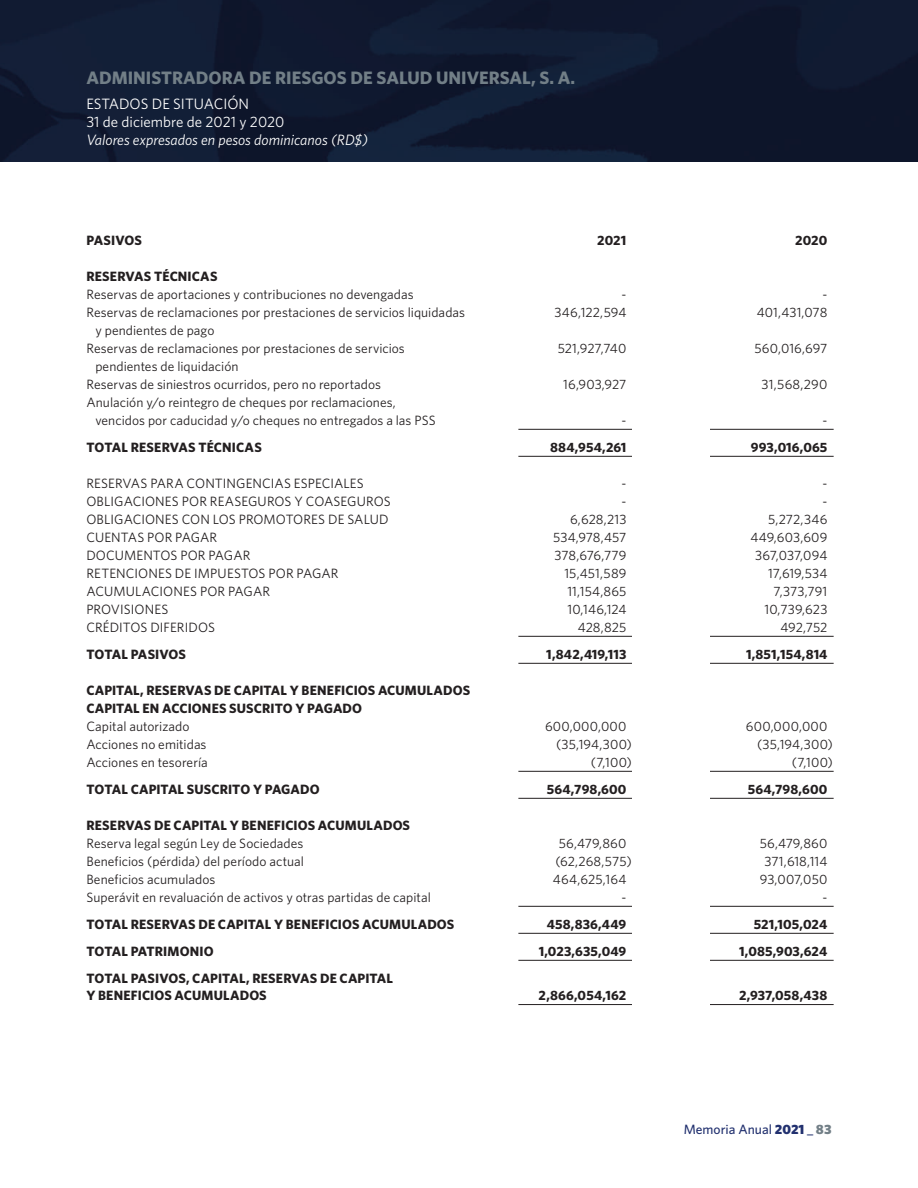
<style>
.page{position:relative;width:918px;height:1188px;background:#fff}
.page>*{position:absolute;margin:0;border:0;box-sizing:border-box;transform-origin:0 0}
.t1{font:700 18px "Whitney";color:#727f87}
.t2{font:15px/18px "Whitney";color:#fff}
.t3{font:italic 15px "Whitney";color:#fff}
.t4{font:13.5px/18px "Whitney";letter-spacing:.005em;color:#231f20}
.t5{font:700 13.5px/18px "Whitney";letter-spacing:.005em;color:#231f20}
.t6{font:500 13.5px "Whitney";color:#22316f}
.s1{font-weight:900}
.s2{font-weight:700}
.s3{font-weight:900;color:#727f87}
</style>
<div class="page">
<img style="left:0;top:0;width:918px;height:162px">
<hr style="left:518px;top:429px;width:316px;height:1px;background:#231f20">
<hr style="left:518px;top:456px;width:316px;height:1px;background:#231f20">
<hr style="left:518px;top:636px;width:316px;height:1px;background:#231f20">
<hr style="left:518px;top:663px;width:316px;height:1px;background:#231f20">
<hr style="left:518px;top:771px;width:316px;height:1px;background:#231f20">
<hr style="left:518px;top:798px;width:316px;height:1px;background:#231f20">
<hr style="left:518px;top:906px;width:316px;height:1px;background:#231f20">
<hr style="left:518px;top:933px;width:316px;height:1px;background:#231f20">
<hr style="left:518px;top:960px;width:316px;height:1px;background:#231f20">
<hr style="left:518px;top:1004px;width:316px;height:1px;background:#231f20">
<div style="left:633px;top:217px;width:77px;height:818px;background:#fff"></div>
<h1 class="t1" style="left:86px;top:67px;width:490px">ADMINISTRADORA DE RIESGOS DE SALUD UNIVERSAL, S. A.</h1>
<p class="t2" style="left:86px;top:94px;width:200px">ESTADOS DE SITUACIÓN<br>31 de diciembre de 2021 y 2020</p>
<p class="t3" style="left:86px;top:131px;width:283px">Valores expresados en pesos dominicanos (RD$)</p>
<p class="t5" style="left:86px;top:231px;width:57px">PASIVOS</p>
<p class="t5" style="left:597px;top:231px;width:31px">2021</p>
<p class="t5" style="left:795px;top:231px;width:34px">2020</p>
<p class="t5" style="left:86px;top:267px;width:133px">RESERVAS TÉCNICAS</p>
<p class="t4" style="left:86px;top:285px;width:329px">Reservas de aportaciones y contribuciones no devengadas</p>
<p class="t4" style="left:622px;top:285px;width:6px">-</p>
<p class="t4" style="left:822px;top:285px;width:6px">-</p>
<p class="t4" style="left:86px;top:303px;width:380px">Reservas de reclamaciones por prestaciones de servicios liquidadas</p>
<p class="t4" style="left:555px;top:303px;width:73px">346,122,594</p>
<p class="t4" style="left:757px;top:303px;width:72px">401,431,078</p>
<p class="t4" style="left:86px;top:321px;width:320px;text-indent:9px">y pendientes de pago<br>Reservas de reclamaciones por prestaciones de servicios</p>
<p class="t4" style="left:558px;top:339px;width:70px">521,927,740</p>
<p class="t4" style="left:755px;top:339px;width:74px">560,016,697</p>
<p class="t4" style="left:86px;top:357px;width:296px;text-indent:9px">pendientes de liquidación<br>Reservas de siniestros ocurridos, pero no reportados</p>
<p class="t4" style="left:95px;top:393px;width:342px;text-indent:-9px">Anulación y/o reintegro de cheques por reclamaciones, vencidos por caducidad y/o cheques no entregados a las PSS</p>
<p class="t4" style="left:563px;top:375px;width:65px">16,903,927</p>
<p class="t4" style="left:762px;top:375px;width:67px">31,568,290</p>
<p class="t4" style="left:622px;top:411px;width:6px">-</p>
<p class="t4" style="left:822px;top:411px;width:6px">-</p>
<p class="t5" style="left:86px;top:437px;width:177px">TOTAL RESERVAS TÉCNICAS</p>
<p class="t5" style="left:550px;top:437px;width:78px">884,954,261</p>
<p class="t5" style="left:751px;top:437px;width:78px">993,016,065</p>
<p class="t4" style="left:86px;top:474px;width:279px">RESERVAS PARA CONTINGENCIAS ESPECIALES</p>
<p class="t4" style="left:622px;top:474px;width:6px">-</p>
<p class="t4" style="left:822px;top:474px;width:6px">-</p>
<p class="t4" style="left:86px;top:492px;width:306px">OBLIGACIONES POR REASEGUROS Y COASEGUROS</p>
<p class="t4" style="left:622px;top:492px;width:6px">-</p>
<p class="t4" style="left:822px;top:492px;width:6px">-</p>
<p class="t4" style="left:86px;top:510px;width:304px">OBLIGACIONES CON LOS PROMOTORES DE SALUD</p>
<p class="t4" style="left:570px;top:510px;width:58px">6,628,213</p>
<p class="t4" style="left:768px;top:510px;width:61px">5,272,346</p>
<p class="t4" style="left:86px;top:528px;width:132px">CUENTAS POR PAGAR</p>
<p class="t4" style="left:553px;top:528px;width:75px">534,978,457</p>
<p class="t4" style="left:751px;top:528px;width:78px">449,603,609</p>
<p class="t4" style="left:86px;top:546px;width:166px">DOCUMENTOS POR PAGAR</p>
<p class="t4" style="left:554px;top:546px;width:74px">378,676,779</p>
<p class="t4" style="left:755px;top:546px;width:74px">367,037,094</p>
<p class="t4" style="left:86px;top:564px;width:254px">RETENCIONES DE IMPUESTOS POR PAGAR</p>
<p class="t4" style="left:564px;top:564px;width:64px">15,451,589</p>
<p class="t4" style="left:768px;top:564px;width:61px">17,619,534</p>
<p class="t4" style="left:86px;top:582px;width:185px">ACUMULACIONES POR PAGAR</p>
<p class="t4" style="left:567px;top:582px;width:61px">11,154,865</p>
<p class="t4" style="left:774px;top:582px;width:55px">7,373,791</p>
<p class="t4" style="left:86px;top:600px;width:83px">PROVISIONES</p>
<p class="t4" style="left:567px;top:600px;width:61px">10,146,124</p>
<p class="t4" style="left:764px;top:600px;width:64px">10,739,623</p>
<p class="t4" style="left:86px;top:618px;width:130px">CRÉDITOS DIFERIDOS</p>
<p class="t4" style="left:578px;top:618px;width:50px">428,825</p>
<p class="t4" style="left:780px;top:618px;width:49px">492,752</p>
<p class="t5" style="left:86px;top:644px;width:101px">TOTAL PASIVOS</p>
<p class="t5" style="left:546px;top:644px;width:82px">1,842,419,113</p>
<p class="t5" style="left:746px;top:644px;width:83px">1,851,154,814</p>
<p class="t5" style="left:86px;top:680px;width:385px">CAPITAL, RESERVAS DE CAPITAL Y BENEFICIOS ACUMULADOS<br>CAPITAL EN ACCIONES SUSCRITO Y PAGADO</p>
<p class="t4" style="left:86px;top:717px;width:105px">Capital autorizado</p>
<p class="t4" style="left:545px;top:717px;width:83px">600,000,000</p>
<p class="t4" style="left:746px;top:717px;width:83px">600,000,000</p>
<p class="t4" style="left:86px;top:735px;width:122px">Acciones no emitidas</p>
<p class="t4" style="left:556px;top:735px;width:77px">(35,194,300)</p>
<p class="t4" style="left:757px;top:735px;width:77px">(35,194,300)</p>
<p class="t4" style="left:86px;top:753px;width:123px">Acciones en tesorería</p>
<p class="t4" style="left:591px;top:753px;width:42px">(7,100)</p>
<p class="t4" style="left:792px;top:753px;width:42px">(7,100)</p>
<p class="t5" style="left:86px;top:779px;width:235px">TOTAL CAPITAL SUSCRITO Y PAGADO</p>
<p class="t5" style="left:547px;top:779px;width:81px">564,798,600</p>
<p class="t5" style="left:748px;top:779px;width:81px">564,798,600</p>
<p class="t5" style="left:86px;top:815px;width:325px">RESERVAS DE CAPITAL Y BENEFICIOS ACUMULADOS</p>
<p class="t4" style="left:86px;top:834px;width:219px">Reserva legal según Ley de Sociedades</p>
<p class="t4" style="left:559px;top:834px;width:69px">56,479,860</p>
<p class="t4" style="left:760px;top:834px;width:69px">56,479,860</p>
<p class="t4" style="left:86px;top:852px;width:219px">Beneficios (pérdida) del período actual</p>
<p class="t4" style="left:556px;top:852px;width:78px">(62,268,575)</p>
<p class="t4" style="left:764px;top:852px;width:64px">371,618,114</p>
<p class="t4" style="left:86px;top:870px;width:131px">Beneficios acumulados</p>
<p class="t4" style="left:553px;top:870px;width:75px">464,625,164</p>
<p class="t4" style="left:760px;top:870px;width:69px">93,007,050</p>
<p class="t4" style="left:86px;top:888px;width:346px">Superávit en revaluación de activos y otras partidas de capital</p>
<p class="t4" style="left:622px;top:888px;width:6px">-</p>
<p class="t4" style="left:822px;top:888px;width:6px">-</p>
<p class="t5" style="left:86px;top:914px;width:369px">TOTAL RESERVAS DE CAPITAL Y BENEFICIOS ACUMULADOS</p>
<p class="t5" style="left:547px;top:914px;width:81px">458,836,449</p>
<p class="t5" style="left:754px;top:914px;width:75px">521,105,024</p>
<p class="t5" style="left:86px;top:941px;width:129px">TOTAL PATRIMONIO</p>
<p class="t5" style="left:539px;top:941px;width:89px">1,023,635,049</p>
<p class="t5" style="left:739px;top:941px;width:90px">1,085,903,624</p>
<p class="t5" style="left:86px;top:969px;width:308px;line-height:17.2px">TOTAL PASIVOS, CAPITAL, RESERVAS DE CAPITAL<br>Y BENEFICIOS ACUMULADOS</p>
<p class="t5" style="left:539px;top:986px;width:89px">2,866,054,162</p>
<p class="t5" style="left:739px;top:986px;width:90px">2,937,058,438</p>
<p class="t6" style="left:684px;top:1121px;width:149px">Memoria Anual <span class="s1">2021</span> <span class="s2">_</span> <span class="s3">83</span></p>
</div>
